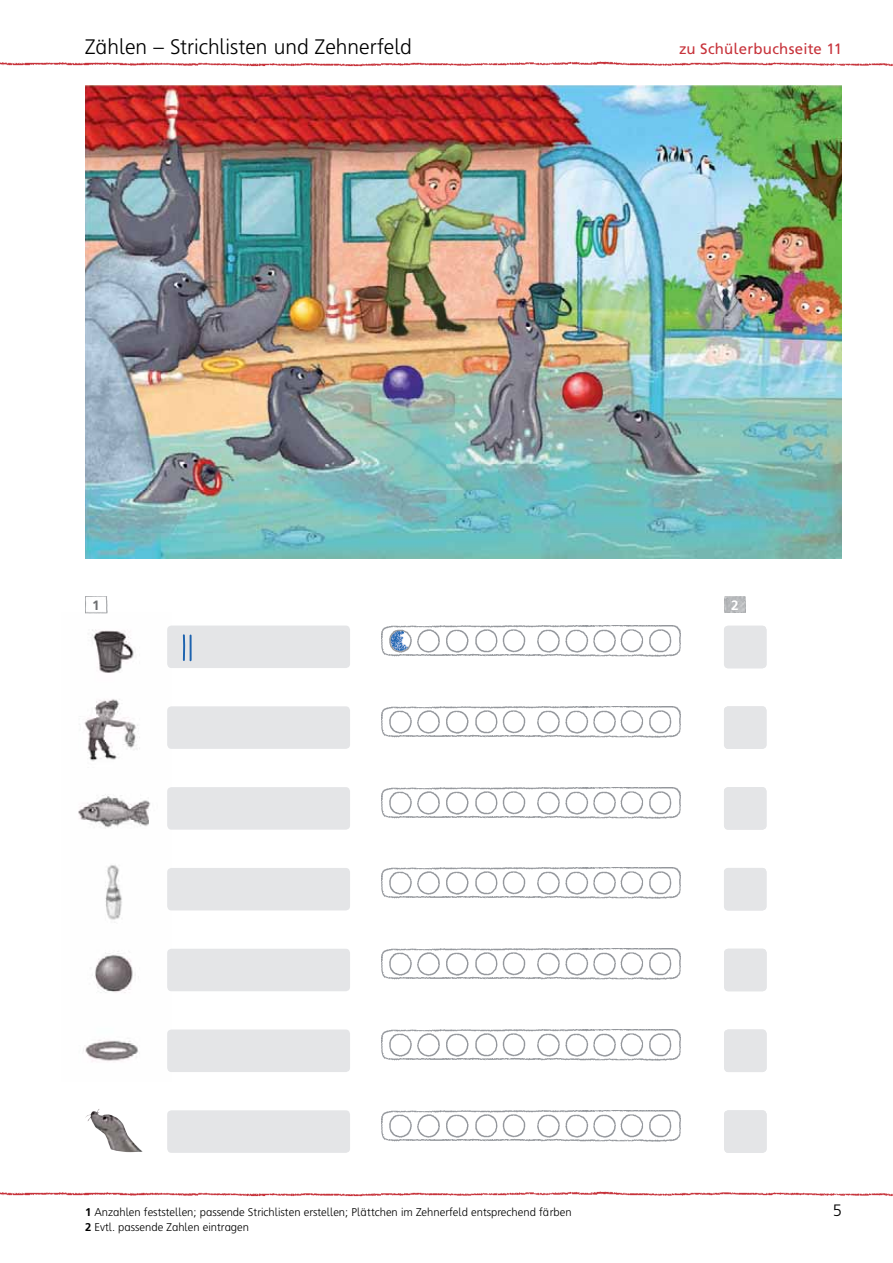
<style>
.page{position:relative;width:893px;height:1263px;background:#fff}
.page>*{position:absolute;margin:0;border:0;box-sizing:border-box;transform-origin:0 0}
.t1{font:300 21px "Frutiger SB";color:#000}
.t2{font:300 16.5px "Frutiger SB";color:#000}
.t3{font:15px "Frutiger SB";letter-spacing:.01em;color:#c7333b}
.t4{font:700 13.5px "Frutiger SB";color:#6c6e70}
.t5{font:700 13.5px "Frutiger SB";color:#fff}
.t6{font:300 11.25px "Frutiger SB";color:#000}
.s1{font-weight:700}
</style>
<div class="page">
<img style="left:85px;top:85px;width:757px;height:473px">
<img style="left:78px;top:613px;width:93px;height:449px">
<img style="left:85px;top:1109px;width:58px;height:43px">
<img style="left:0;top:62px;width:893px;height:4px">
<img style="left:0;top:1191px;width:893px;height:5px">
<div style="left:167px;top:625px;width:183px;height:43px;background:#e4e5e7;border-radius:4px"></div>
<svg style="left:182px;top:634px;width:10px;height:28px"></svg>
<div style="left:167px;top:706px;width:183px;height:43px;background:#e4e5e7;border-radius:4px"></div>
<div style="left:167px;top:787px;width:183px;height:43px;background:#e4e5e7;border-radius:4px"></div>
<div style="left:167px;top:868px;width:183px;height:42px;background:#e4e5e7;border-radius:4px"></div>
<div style="left:167px;top:949px;width:183px;height:42px;background:#e4e5e7;border-radius:4px"></div>
<div style="left:167px;top:1029px;width:183px;height:43px;background:#e4e5e7;border-radius:4px"></div>
<div style="left:167px;top:1110px;width:183px;height:43px;background:#e4e5e7;border-radius:4px"></div>
<img style="left:85px;top:596px;width:22px;height:17px">
<img style="left:724px;top:596px;width:22px;height:17px">
<div style="left:724px;top:626px;width:42px;height:42px;background:#e4e5e7;border-radius:4px"></div>
<div style="left:724px;top:949px;width:43px;height:42px;background:#e4e5e7;border-radius:4px"></div>
<div style="left:724px;top:1029px;width:43px;height:43px;background:#e4e5e7;border-radius:4px"></div>
<div style="left:724px;top:1110px;width:43px;height:43px;background:#e4e5e7;border-radius:4px"></div>
<div style="left:724px;top:868px;width:42px;height:42px;background:#e4e5e7;border-radius:4px"></div>
<div style="left:724px;top:787px;width:42px;height:43px;background:#e4e5e7;border-radius:4px"></div>
<div style="left:724px;top:706px;width:42px;height:43px;background:#e4e5e7;border-radius:4px"></div>
<img style="left:382px;top:625px;width:298px;height:32px">
<img style="left:382px;top:706px;width:298px;height:31px">
<img style="left:382px;top:787px;width:298px;height:31px">
<img style="left:382px;top:868px;width:298px;height:31px">
<img style="left:382px;top:949px;width:298px;height:31px">
<img style="left:382px;top:1029px;width:298px;height:31px">
<img style="left:382px;top:1110px;width:298px;height:31px">
<h1 class="t1" style="left:85px;top:37px;width:328px">Zählen – Strichlisten und Zehnerfeld</h1>
<h3 class="t3" style="left:679px;top:40px;width:164px">zu Schülerbuchseite 11</h3>
<p class="t4" style="left:92px;top:597px;width:9px">1</p>
<p class="t5" style="left:731px;top:597px;width:9px">2</p>
<p class="t6" style="left:85px;top:1206px;width:488px"><span class="s1">1</span> Anzahlen feststellen; passende Strichlisten erstellen; Plättchen im Zehnerfeld entsprechend färben</p>
<h2 class="t2" style="left:833px;top:1202px;width:11px">5</h2>
<p class="t6" style="left:85px;top:1221px;width:166px"><span class="s1">2</span> Evtl. passende Zahlen eintragen</p>
</div>
